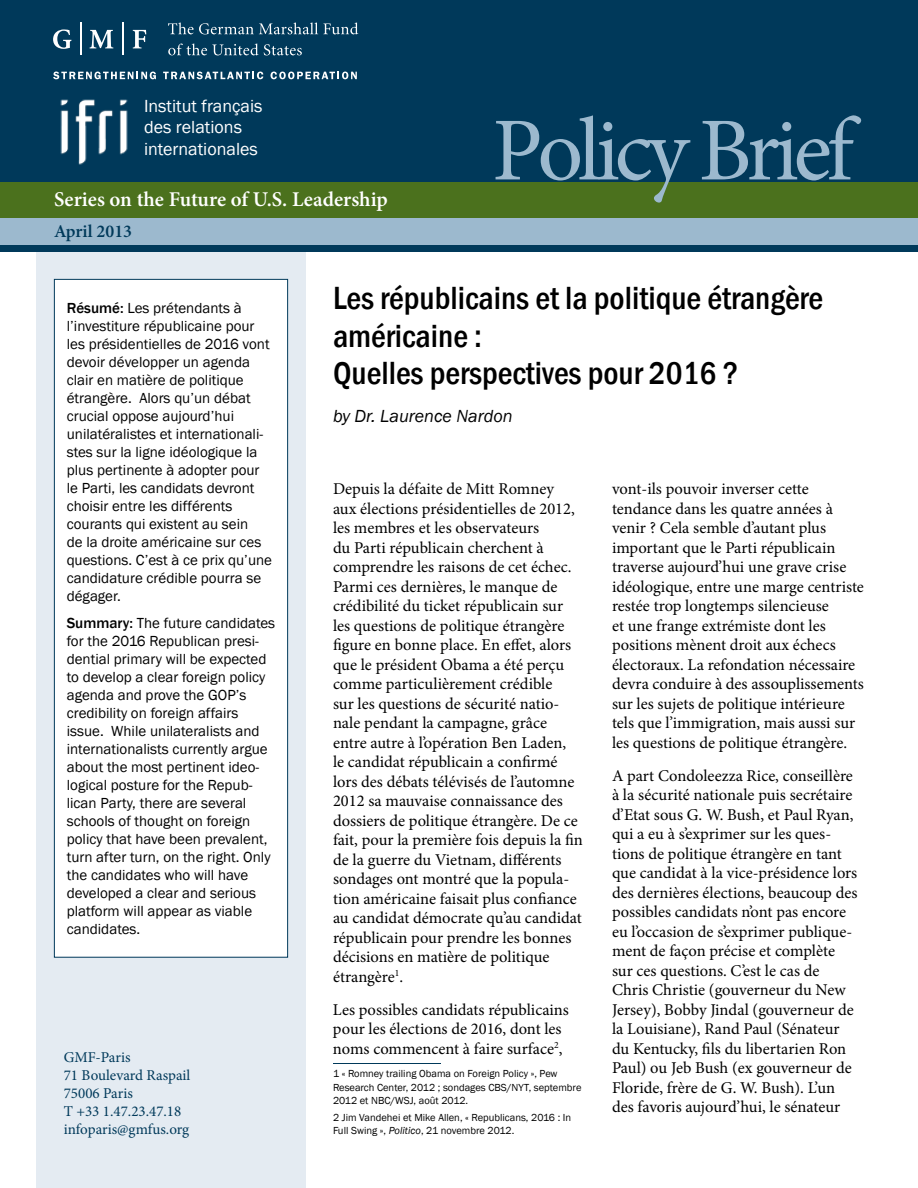
<style>
.page{position:relative;width:918px;height:1188px;background:#fff}
.page>*{position:absolute;margin:0;border:0;box-sizing:border-box;transform-origin:0 0}
.t1{font:90px "Minion Pro";letter-spacing:-.06em;color:#9cb9ce}
.t2{font:500 33px/37.5px "Franklin Gothic URW Con";color:#000}
.t3{font:600 21px "Minion Pro";color:#fff}
.t4{font:18px/21.6px "Franklin Gothic";color:#fff}
.t5{font:italic 18px "Franklin Gothic";color:#000}
.t6{font:600 18px "Minion Pro";color:#00395a}
.t7{font:16.5px/19.5px "Minion Pro";color:#000}
.t8{font:15px/18px "Franklin Gothic";color:#000}
.t9{font:15px/18px "Minion Pro";color:#00395a}
.t10{font:10.5px/13.5px "Franklin Gothic";color:#000}
.s1{font-weight:500}
.s2{font-style:italic}
</style>
<div class="page">
<div style="left:36px;top:242px;width:270px;height:946px;background:#e4ebf2"></div>
<div style="left:54px;top:279px;width:234px;height:678px;background:#fff"></div>
<div style="left:54px;top:279px;width:234px;height:679px;border:1px solid #00395a"></div>
<div style="left:0;top:0;width:918px;height:252px;background:#00395a"></div>
<div style="left:0;top:182px;width:918px;height:36px;background:#4b711d"></div>
<div style="left:0;top:218px;width:918px;height:27px;background:#9cb9ce"></div>
<svg style="left:53px;top:29px;width:18px;height:20px"></svg>
<svg style="left:90px;top:30px;width:23px;height:18px"></svg>
<svg style="left:133px;top:30px;width:13px;height:18px"></svg>
<hr style="left:80px;top:23px;width:1px;height:32px;background:#fff">
<hr style="left:122px;top:23px;width:2px;height:32px;background:#fff">
<svg style="left:168px;top:22px;width:190px;height:12px"></svg>
<svg style="left:168px;top:43px;width:90px;height:12px"></svg>
<svg style="left:264px;top:44px;width:38px;height:11px"></svg>
<svg style="left:53px;top:72px;width:103px;height:7px"></svg>
<svg style="left:163px;top:72px;width:100px;height:7px"></svg>
<svg style="left:271px;top:72px;width:86px;height:7px"></svg>
<img style="left:60px;top:99px;width:68px;height:66px">
<hr style="left:333px;top:1063px;width:108px;height:1px;background:#00395a">
<p class="t4" style="left:144px;top:95px;width:120px">Institut français des relations internationales</p>
<p class="t3" style="left:54px;top:185px;width:335px">Series on the Future of U.S. Leadership</p>
<p class="t6" style="left:54px;top:219px;width:80px">April 2013</p>
<h1 class="t1" style="left:492px;top:90px;width:363px">Policy Brief</h1>
<p class="t8" style="left:67px;top:299px;width:207px"><span class="s1">Résumé:</span> Les prétendants à l’investiture républicaine pour les présidentielles de 2016 vont devoir développer un agenda clair en matière de politique étrangère. Alors qu’un débat crucial oppose aujourd’hui unilatéralistes et internationali&shy;stes sur la ligne idéologique la plus pertinente à adopter pour le Parti, les candidats devront choisir entre les différents courants qui existent au sein<br>de la droite américaine sur ces questions. C’est à ce prix qu’une candidature crédible pourra se dégager.</p>
<p class="t8" style="left:67px;top:614px;width:210px"><span class="s1">Summary:</span> The future candidates for the 2016 Republican presi&shy;dential primary will be expected to develop a clear foreign policy agenda and prove the GOP’s credibility on foreign affairs issue. While unilateralists and internationalists currently argue about the most pertinent ideo&shy;logical posture for the Repub&shy;lican Party, there are several schools of thought on foreign policy that have been prevalent, turn after turn, on the right. Only the candidates who will have developed a clear and serious platform will appear as viable candidates.</p>
<p class="t9" style="left:64px;top:1048px;width:128px">GMF-Paris<br>71 Boulevard Raspail<br>75006 Paris<br>T +33 1.47.23.47.18 infoparis@gmfus.org</p>
<h2 class="t2" style="left:333px;top:279px;width:492px">Les républicains et la politique étrangère américaine :<br>Quelles perspectives pour 2016 ?</h2>
<p class="t5" style="left:333px;top:405px;width:181px">by Dr. Laurence Nardon</p>
<p class="t7" style="left:333px;top:479px;width:251px">Depuis la défaite de Mitt Romney<br>aux élections présidentielles de 2012, les membres et les observateurs<br>du Parti républicain cherchent à comprendre les raisons de cet échec.<br>Parmi ces dernières, le manque de crédibilité du ticket républicain sur les questions de politique étrangère figure en bonne place. En effet, alors que le président Obama a été perçu comme particulièrement crédible<br>sur les questions de sécurité natio&shy;nale pendant la campagne, grâce entre autre à l’opération Ben Laden,<br>le candidat républicain a confirmé lors des débats télévisés de l’automne 2012 sa mauvaise connaissance des dossiers de politique étrangère. De ce fait, pour la première fois depuis la fin de la guerre du Vietnam, différents sondages ont montré que la popula&shy;tion américaine faisait plus confiance au candidat démocrate qu’au candidat républicain pour prendre les bonnes décisions en matière de politique étrangère<sup>1</sup>.</p>
<p class="t7" style="left:333px;top:1000px;width:237px">Les possibles candidats républicains pour les élections de 2016, dont les noms commencent à faire surface<sup>2</sup>,</p>
<p class="t10" style="left:333px;top:1067px;width:250px">1 « Romney trailing Obama on Foreign Policy », Pew<br>Research Center, 2012 ; sondages CBS/NYT, septembre<br>2012 et NBC/WSJ, août 2012.</p>
<p class="t10" style="left:333px;top:1110px;width:240px">2 Jim Vandehei et Mike Allen, « Republicans, 2016 : In<br>Full Swing », <span class="s2">Politico</span>, 21 novembre 2012.</p>
<p class="t7" style="left:612px;top:479px;width:254px">vont-ils pouvoir inverser cette tendance dans les quatre années à venir ? Cela semble d’autant plus important que le Parti républicain traverse aujourd’hui une grave crise idéologique, entre une marge centriste restée trop longtemps silencieuse<br>et une frange extrémiste dont les positions mènent droit aux échecs électoraux. La refondation nécessaire devra conduire à des assouplissements sur les sujets de politique intérieure tels que l’immigration, mais aussi sur les questions de politique étrangère.</p>
<p class="t7" style="left:612px;top:766px;width:247px">A part Condoleezza Rice, conseillère à la sécurité nationale puis secrétaire d’Etat sous G. W. Bush, et Paul Ryan, qui a eu à s’exprimer sur les ques&shy;tions de politique étrangère en tant que candidat à la vice-présidence lors des dernières élections, beaucoup des possibles candidats n’ont pas encore eu l’occasion de s’exprimer publique&shy;ment de façon précise et complète sur ces questions. C’est le cas de Chris Christie (gouverneur du New Jersey), Bobby Jindal (gouverneur de la Louisiane), Rand Paul (Sénateur du Kentucky, fils du libertarien Ron Paul) ou Jeb Bush (ex gouverneur de Floride, frère de G. W. Bush). L’un des favoris aujourd’hui, le sénateur</p>
</div>
